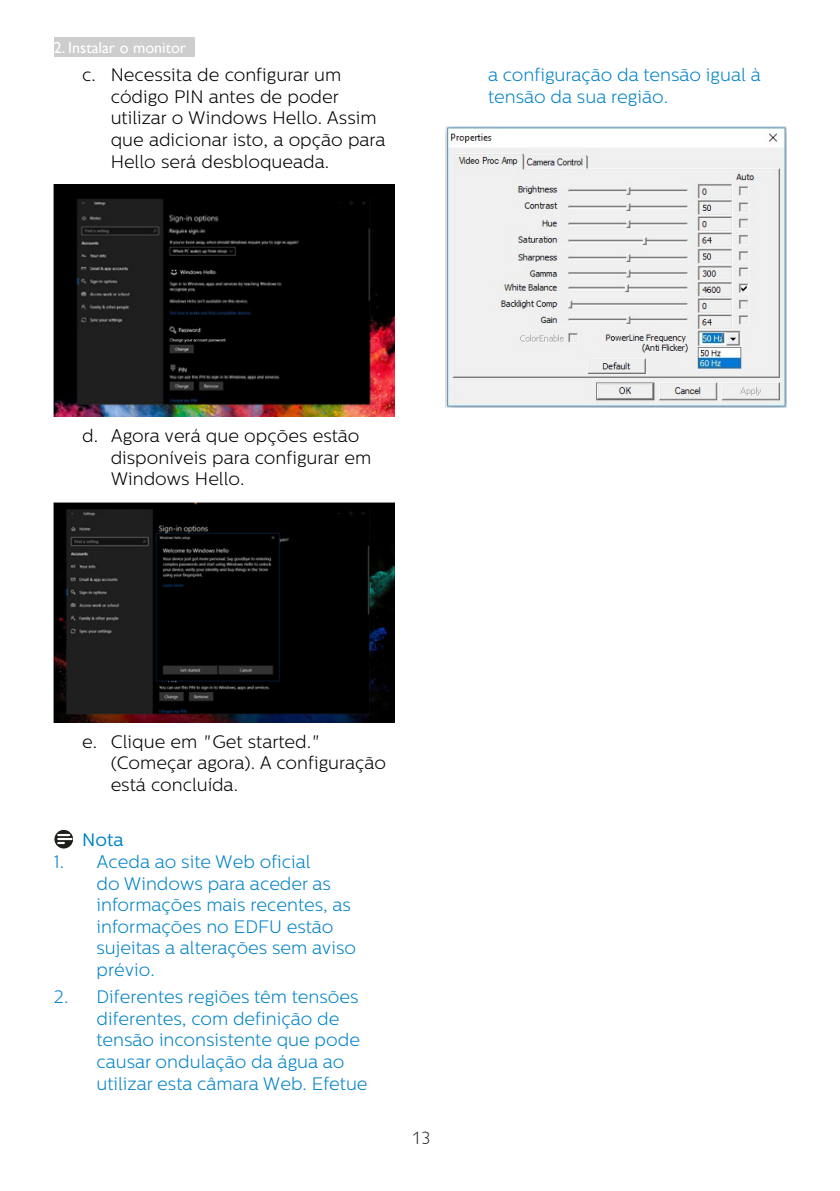
<style>
.page{position:relative;width:840px;height:1191px;background:#fff}
.page>*{position:absolute;margin:0;border:0;box-sizing:border-box;transform-origin:0 0}
.Note_body{font:300 18px/21.6px "Centrale Sans";color:#0082c5}
.t1{font:300 18px/21.6px "Centrale Sans";color:#000}
.Heading_4_Blue{font:18px "Centrale Sans";color:#0082c5}
.t2{font:300 18px "Gill Alt One";color:#231f20}
.t3{font:16px "Gill Sans Alt One WGL";color:#fff}
</style>
<div class="page">
<div style="left:54px;top:37px;width:140px;height:20px;background:#cdcdcd"></div>
<img style="left:54px;top:184px;width:340px;height:233px">
<img style="left:54px;top:502px;width:340px;height:220px">
<svg style="left:54px;top:829px;width:20px;height:20px"></svg>
<div style="left:54px;top:829px;width:20px;height:20px;border:1px solid #fff;border-radius:50%"></div>
<svg style="left:58px;top:834px;width:13px;height:10px"></svg>
<img style="left:445px;top:126px;width:340px;height:282px">
<p class="t3" style="left:54px;top:36px;width:134px">2. Instalar o monitor</p>
<p class="t1" style="left:111px;top:64px;width:276px;text-indent:-28px">c. Necessita de configurar um código PIN antes de poder utilizar o Windows Hello. Assim que adicionar isto, a opção para<br>Hello será desbloqueada.</p>
<p class="Note_body" style="left:488px;top:64px;width:274px">a configuração da tensão igual à tensão da sua região.</p>
<p class="t1" style="left:111px;top:425px;width:262px;text-indent:-28px">d. Agora verá que opções estão disponíveis para configurar em<br>Windows Hello.</p>
<p class="t1" style="left:111px;top:730px;width:277px;text-indent:-28px">e. Clique em "Get started." (Começar agora). A configuração está concluída.</p>
<p class="Heading_4_Blue" style="left:82px;top:829px;width:43px">Nota</p>
<p class="Note_body" style="left:96px;top:851px;width:261px;text-indent:-43px">1. Aceda ao site Web oficial<br>do Windows para aceder as informações mais recentes, as informações no EDFU estão sujeitas a alterações sem aviso prévio.</p>
<p class="Note_body" style="left:96px;top:986px;width:272px;text-indent:-43px">2. Diferentes regiões têm tensões diferentes, com definição de tensão inconsistente que pode causar ondulação da água ao utilizar esta câmara Web. Efetue</p>
<p class="t2" style="left:412px;top:1128px;width:19px">13</p>
</div>
